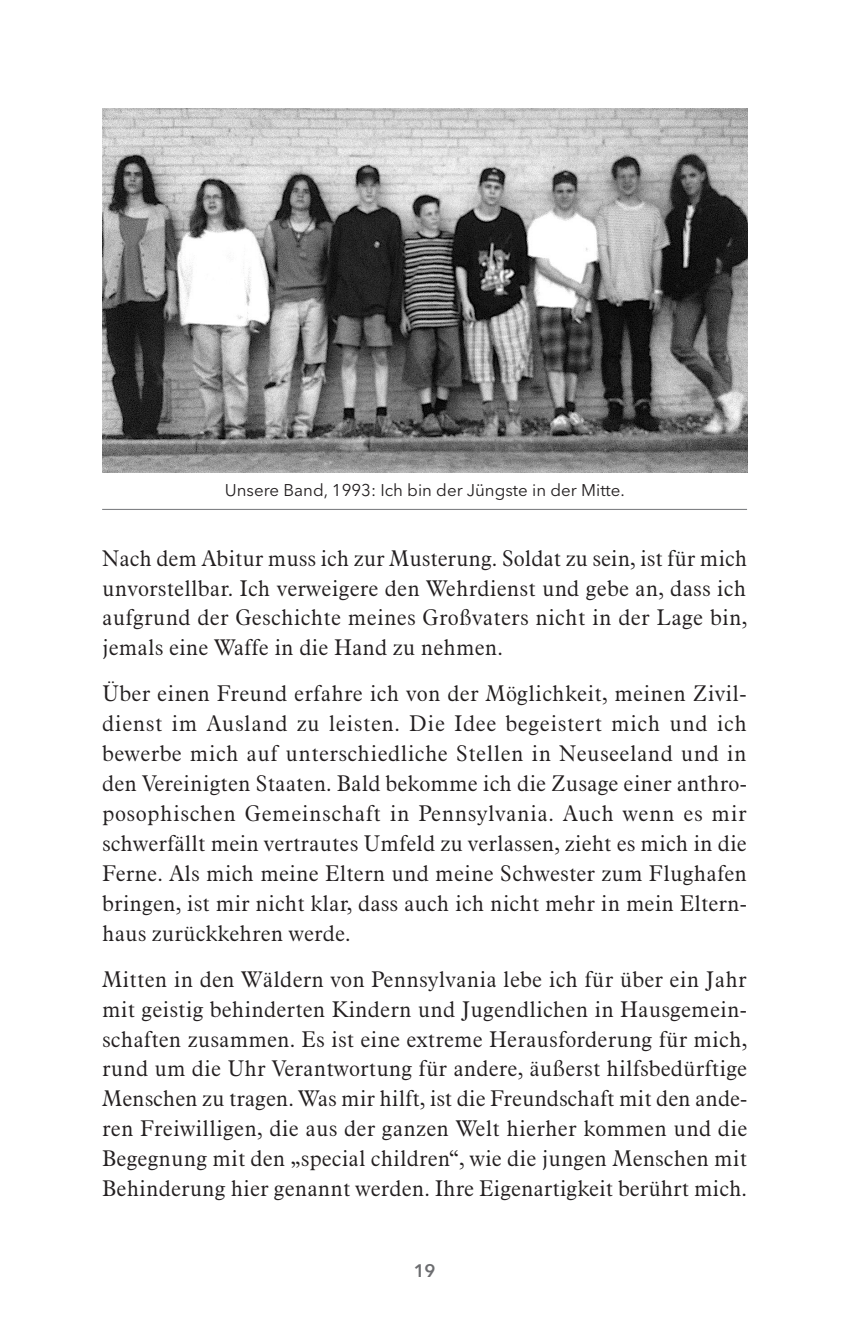
<style>
.page{position:relative;width:862px;height:1340px;background:#fff}
.page>*{position:absolute;margin:0;border:0;box-sizing:border-box;transform-origin:0 0}
.t1{font:300 22.05px/29.9px "Aldine 721 BT";color:#231f20;text-align:justify}
.t2{font:600 18px "Avenir Next LT Pro";color:#6c6d70}
.t3{font:16.88px "Avenir Next LT Pro";color:#231f20}
</style>
<div class="page">
<img style="left:102px;top:108px;width:644px;height:364px">
<hr style="left:102px;top:509px;width:644px;height:1px;background:#808285">
<p class="t3" style="left:225px;top:480px;width:401px">Unsere Band, 1993: Ich bin der Jüngste in der Mitte.</p>
<p class="t1" style="left:102px;top:542px;width:646px">Nach dem Abitur muss ich zur Musterung. Soldat zu sein, ist für mich unvorstellbar. Ich verweigere den Wehrdienst und gebe an, dass ich aufgrund der Geschichte meines Großvaters nicht in der Lage bin, jemals eine Waffe in die Hand zu nehmen.</p>
<p class="t1" style="left:102px;top:678px;width:646px">Über einen Freund erfahre ich von der Möglichkeit, meinen Zivil&shy;dienst im Ausland zu leisten. Die Idee begeistert mich und ich bewerbe mich auf unterschiedliche Stellen in Neuseeland und in den Vereinigten Staaten. Bald bekomme ich die Zusage einer anthro&shy;posophischen Gemeinschaft in Pennsylvania. Auch wenn es mir schwerfällt mein vertrautes Umfeld zu verlassen, zieht es mich in die Ferne. Als mich meine Eltern und meine Schwester zum Flughafen bringen, ist mir nicht klar, dass auch ich nicht mehr in mein Eltern&shy;haus zurückkehren werde.</p>
<p class="t1" style="left:102px;top:963px;width:646px">Mitten in den Wäldern von Pennsylvania lebe ich für über ein Jahr mit geistig behinderten Kindern und Jugendlichen in Hausgemein&shy;schaften zusammen. Es ist eine extreme Herausforderung für mich, rund um die Uhr Verantwortung für andere, äußerst hilfsbedürftige Menschen zu tragen. Was mir hilft, ist die Freundschaft mit den ande&shy;ren Freiwilligen, die aus der ganzen Welt hierher kommen und die Begegnung mit den „special children“, wie die jungen Menschen mit Behinderung hier genannt werden. Ihre Eigenartigkeit berührt mich.</p>
<p class="t2" style="left:413px;top:1259px;width:23px">19</p>
</div>
